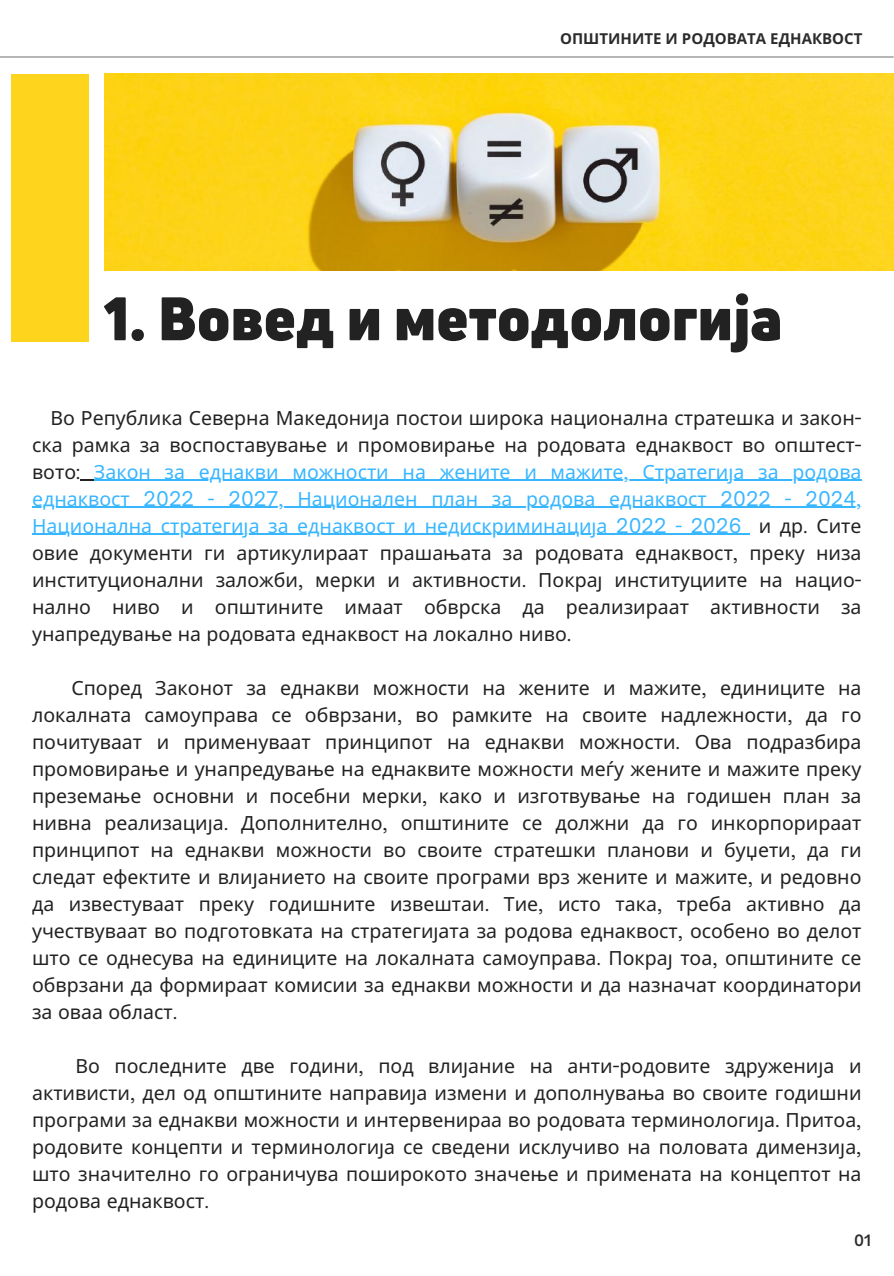
<style>
.page{position:relative;width:894px;height:1276px;background:#fff}
.page>*{position:absolute;margin:0;border:0;box-sizing:border-box;transform-origin:0 0}
.t1{font:900 60px "Uni Neue";color:#222}
.t2{font:19.5px/27px "Noto Sans";color:#222;text-align:justify}
.t3{font:700 15px "Noto Sans";color:#2b2b2b}
.t4{font:600 15px "Open Sauce One";color:#2b2b2b}
.s1{font-family:"Open Sauce One"}
.s2{color:#38b6ff}
.s3{font-family:"Open Sauce One";color:#38b6ff}
</style>
<div class="page">
<hr style="left:0;top:56px;width:893px;height:2px;background:#808080">
<div style="left:12px;top:74px;width:77px;height:268px;background:#fed51c"></div>
<svg style="left:80px;top:480px;width:14px;height:1px"></svg>
<hr style="left:94px;top:480px;width:767px;height:1px;background:#38b6ff">
<hr style="left:32px;top:507px;width:829px;height:1px;background:#38b6ff">
<hr style="left:32px;top:534px;width:709px;height:1px;background:#38b6ff">
<img style="left:104px;top:74px;width:789px;height:197px">
<p class="t3" style="left:560px;top:28px;width:303px">ОПШТИНИТЕ И РОДОВАТА ЕДНАКВОСТ</p>
<h1 class="t1" style="left:104px;top:277px;width:679px">1. Вовед и методологија</h1>
<p class="t2" style="left:32px;top:404px;width:830px;text-indent:18px">Во Република Северна Македонија постои широка национална стратешка и закон&shy;ска рамка за воспоставување и промовирање на родовата еднаквост во општест&shy;вото<span class="s1">:</span> <span class="s2">Закон за еднакви можности на жените и мажите</span><span class="s3">,</span> <span class="s2">Стратегија за родова еднаквост</span> <span class="s3">2022 - 2027,</span> <span class="s2">Национален план за родова еднаквост</span> <span class="s3">2022 - 2024, </span><span class="s2">Национална стратегија за еднаквост и недискриминација</span> <span class="s3">2022 - 2026</span> и др<span class="s1">.</span> Сите овие документи ги артикулираат прашањата за родовата еднаквост<span class="s1">,</span> преку низа институционални заложби<span class="s1">,</span> мерки и активности<span class="s1">.</span> Покрај институциите на нацио&shy;нално ниво и општините имаат обврска да реализираат активности за унапредување на родовата еднаквост на локално ниво<span class="s1">.</span></p>
<p class="t2" style="left:32px;top:674px;width:830px;text-indent:39px">Според Законот за еднакви можности на жените и мажите<span class="s1">,</span> единиците на локалната самоуправа се обврзани<span class="s1">,</span> во рамките на своите надлежности<span class="s1">,</span> да го почитуваат и применуваат принципот на еднакви можности<span class="s1">.</span> Ова подразбира промовирање и унапредување на еднаквите можности меѓу жените и мажите преку преземање основни и посебни мерки<span class="s1">,</span> како и изготвување на годишен план за нивна реализација<span class="s1">.</span> Дополнително<span class="s1">,</span> општините се должни да го инкорпорираат принципот на еднакви можности во своите стратешки планови и буџети<span class="s1">,</span> да ги следат ефектите и влијанието на своите програми врз жените и мажите<span class="s1">,</span> и редовно да известуваат преку годишните извештаи<span class="s1">.</span> Тие<span class="s1">,</span> исто така<span class="s1">,</span> треба активно да учествуваат во подготовката на стратегијата за родова еднаквост<span class="s1">,</span> особено во делот што се однесува на единиците на локалната самоуправа<span class="s1">.</span> Покрај тоа<span class="s1">,</span> општините се обврзани да формираат комисии за еднакви можности и да назначат координатори за оваа област<span class="s1">.</span></p>
<p class="t2" style="left:32px;top:1052px;width:830px;text-indent:44px">Во последните две години<span class="s1">,</span> под влијание на анти<span class="s1">-</span>родовите здруженија и активисти<span class="s1">,</span> дел од општините направија измени и дополнувања во своите годишни програми за еднакви можности и интервенираа во родовата терминологија<span class="s1">.</span> Притоа<span class="s1">, </span>родовите концепти и терминологија се сведени исклучиво на половата димензија<span class="s1">, </span>што значително го ограничува поширокото значење и примената на концептот на родова еднаквост<span class="s1">.</span></p>
<p class="t4" style="left:853px;top:1231px;width:18px">01</p>
</div>
